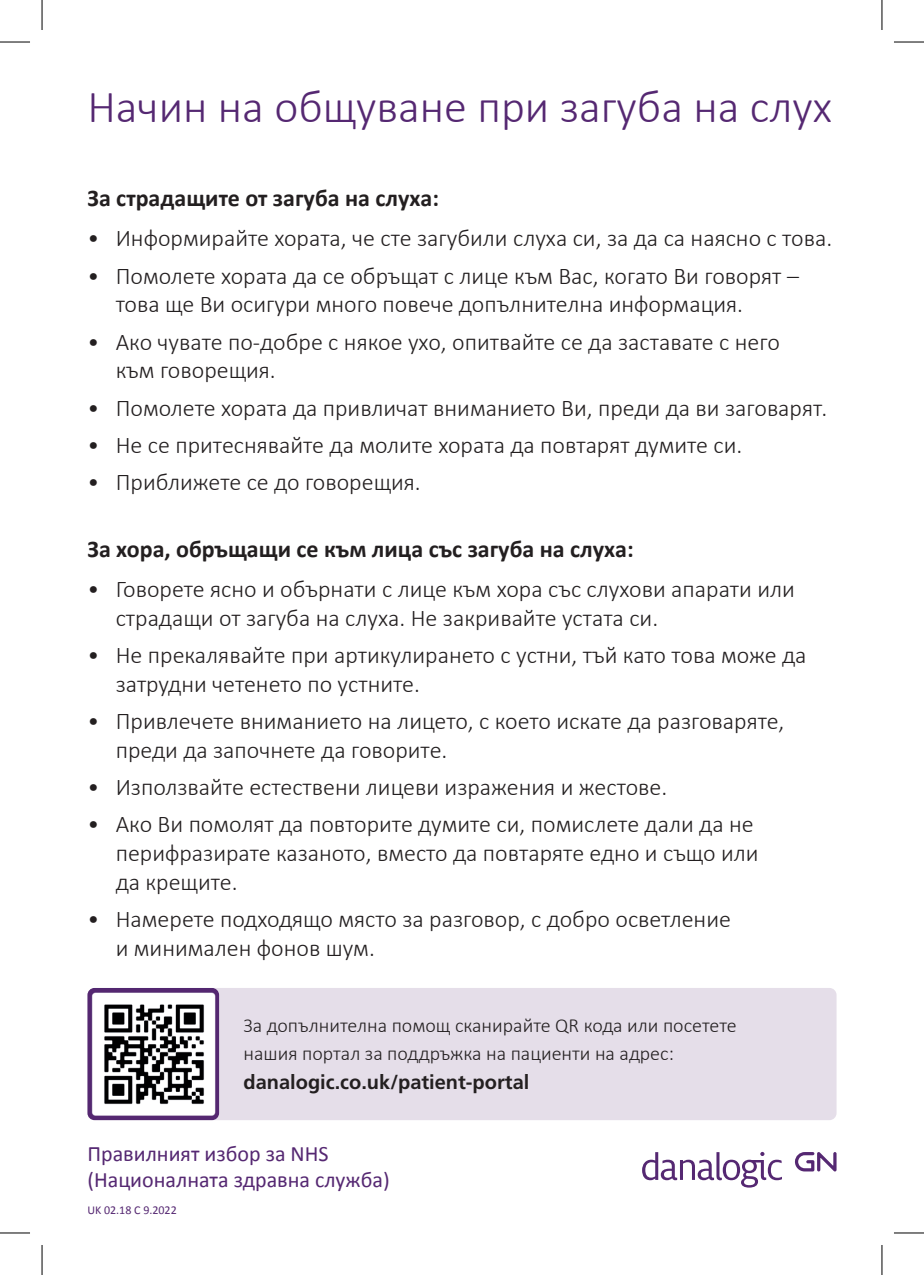
<style>
.page{position:relative;width:924px;height:1275px;background:#fff}
.page>*{position:absolute;margin:0;border:0;box-sizing:border-box;transform-origin:0 0}
.t1{font:300 46px "Calibri";color:#552872}
.t2{font:300 24px/28.8px "Calibri";color:#231f20}
.t3{font:700 24px "Calibri";color:#231f20}
.t4{font:22px/26px "Calibri";color:#552872}
.t5{font:300 20px/28px "Calibri";color:#231f20}
.t6{font:12px "Calibri";color:#552872}
.s1{font-family:"Frutiger";font-weight:700}
</style>
<div class="page">
<svg style="left:795px;top:1152px;width:41px;height:19px"></svg>
<svg style="left:642px;top:1151px;width:139px;height:36px"></svg>
<div style="left:87px;top:988px;width:749px;height:132px;background:#e5dee9;border-radius:7px"></div>
<img style="left:87px;top:988px;width:132px;height:132px">
<hr style="left:0;top:42px;width:30px;height:1px;background:#000">
<hr style="left:893px;top:42px;width:30px;height:1px;background:#000">
<hr style="left:0;top:1232px;width:30px;height:1px;background:#000">
<hr style="left:893px;top:1232px;width:30px;height:1px;background:#000">
<hr style="left:42px;top:0;width:1px;height:30px;background:#000">
<hr style="left:42px;top:1245px;width:1px;height:30px;background:#000">
<hr style="left:881px;top:0;width:1px;height:30px;background:#000">
<hr style="left:881px;top:1245px;width:1px;height:30px;background:#000">
<p class="t1" style="left:87px;top:78px;width:745px">Начин на общуване при загуба на слух</p>
<p class="t3" style="left:87px;top:183px;width:353px">За страдащите от загуба на слуха:</p>
<p class="t2" style="left:87px;top:223px;width:746px">• Информирайте хората, че сте загубили слуха си, за да са наясно с това.</p>
<p class="t2" style="left:116px;top:260px;width:684px;text-indent:-28px">• Помолете хората да се обръщат с лице към Вас, когато Ви говорят – това ще Ви осигури много повече допълнителна информация.</p>
<p class="t2" style="left:116px;top:326px;width:665px;text-indent:-28px">• Ако чувате по-добре с някое ухо, опитвайте се да заставате с него към говорещия.</p>
<p class="t2" style="left:87px;top:392px;width:741px">• Помолете хората да привличат вниманието Ви, преди да ви заговарят.</p>
<p class="t2" style="left:87px;top:429px;width:656px">• Не се притеснявайте да молите хората да повтарят думите си.</p>
<p class="t2" style="left:87px;top:467px;width:335px">• Приближете се до говорещия.</p>
<p class="t3" style="left:87px;top:533px;width:547px">За хора, обръщащи се към лица със загуба на слуха:</p>
<p class="t2" style="left:116px;top:573px;width:680px;text-indent:-28px">• Говорете ясно и обърнати с лице към хора със слухови апарати или страдащи от загуба на слуха. Не закривайте устата си.</p>
<p class="t2" style="left:116px;top:639px;width:692px;text-indent:-28px">• Не прекалявайте при артикулирането с устни, тъй като това може да затрудни четенето по устните.</p>
<p class="t2" style="left:116px;top:705px;width:670px;text-indent:-28px">• Привлечете вниманието на лицето, с което искате да разговаряте, преди да започнете да говорите.</p>
<p class="t2" style="left:87px;top:771px;width:581px">• Използвайте естествени лицеви изражения и жестове.</p>
<p class="t2" style="left:116px;top:809px;width:644px;text-indent:-28px">• Ако Ви помолят да повторите думите си, помислете дали да не перифразирате казаното, вместо да повтаряте едно и също или да крещите.</p>
<p class="t2" style="left:116px;top:904px;width:616px;text-indent:-28px">• Намерете подходящо място за разговор, с добро осветление и минимален фонов шум.</p>
<p class="t5" style="left:243px;top:1011px;width:494px">За допълнителна помощ сканирайте QR кода или посетете нашия портал за поддръжка на пациенти на адрес: <span class="s1">danalogic.co.uk/patient-portal</span></p>
<p class="t4" style="left:87px;top:1139px;width:303px">Правилният избор за NHS (Националната здравна служба)</p>
<p class="t6" style="left:87px;top:1202px;width:91px">UK 02.18 C 9.2022</p>
</div>
